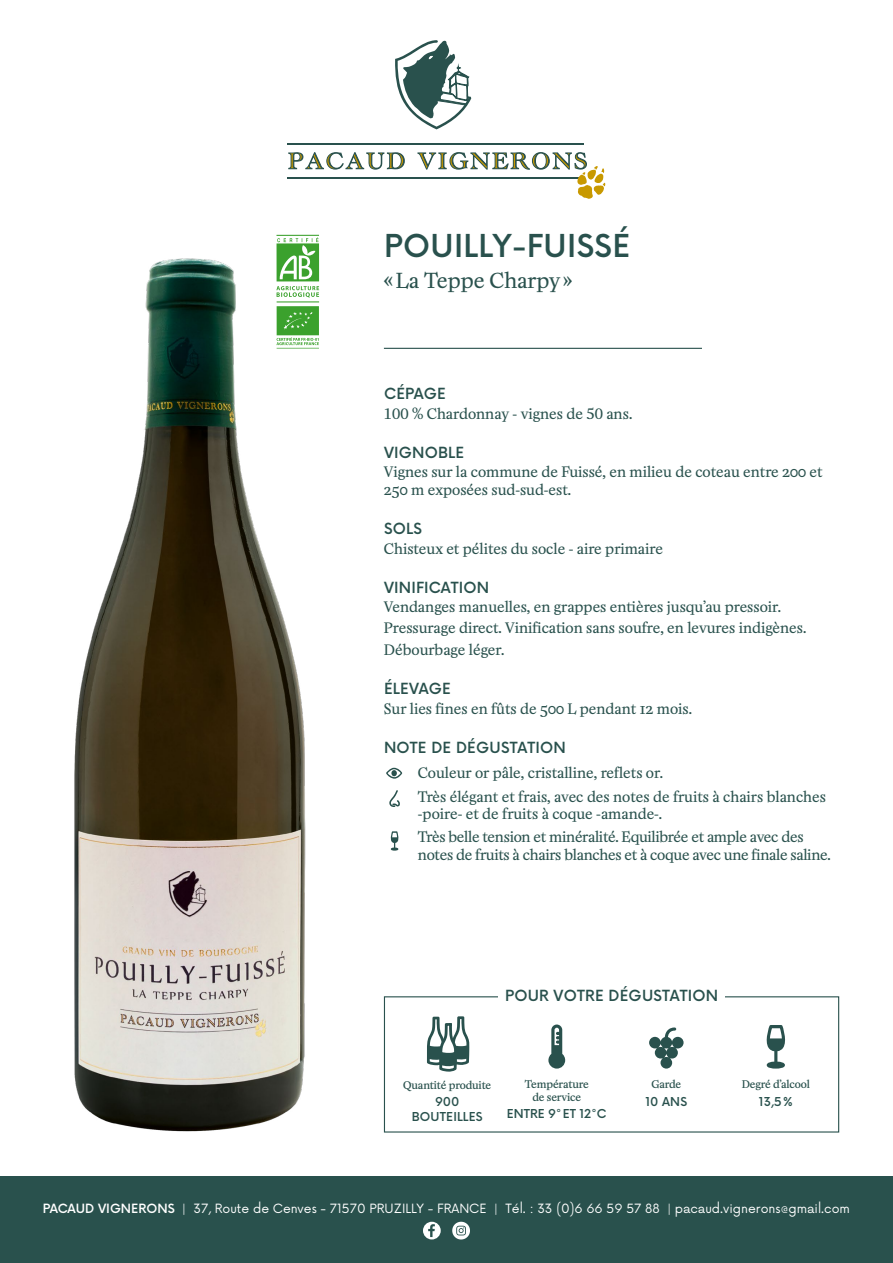
<style>
.page{position:relative;width:893px;height:1263px;background:#fff}
.page>*{position:absolute;margin:0;border:0;box-sizing:border-box;transform-origin:0 0}
.t1{font:500 30.75px "Now Alt";letter-spacing:.015em;color:#29514d}
.t2{font:20.55px "Minipax";color:#29514d}
.t3{font:500 15px "Now Alt";letter-spacing:.015em;color:#29514d}
.t4{font:14.25px/21.8px "Minipax";color:#29514d}
.t5{font:14.25px/23.5px "Minipax";letter-spacing:-.02em;color:#29514d}
.t6{font:12.45px "Now Alt";color:#fff}
.t7{font:500 12px/15px "Now Alt";letter-spacing:.01em;color:#29514d;text-align:center}
.t8{font:500 10.5px/12.6px "Minipax";letter-spacing:-.01em;color:#29514d;text-align:center}
.s1{font-weight:500}
</style>
<div class="page">
<svg style="left:386px;top:768px;width:16px;height:11px"></svg>
<svg style="left:389px;top:790px;width:11px;height:17px"></svg>
<svg style="left:390px;top:831px;width:9px;height:20px"></svg>
<div style="left:0;top:1177px;width:893px;height:86px;background:#29514d"></div>
<hr style="left:384px;top:348px;width:318px;height:1px;background:#29514d">
<svg style="left:427px;top:1016px;width:42px;height:56px"></svg>
<svg style="left:548px;top:1024px;width:17px;height:44px"></svg>
<svg style="left:766px;top:1025px;width:20px;height:43px"></svg>
<svg style="left:649px;top:1027px;width:35px;height:41px"></svg>
<hr style="left:288px;top:143px;width:296px;height:1px;background:#29514d">
<hr style="left:288px;top:178px;width:296px;height:1px;background:#29514d">
<svg style="left:288px;top:152px;width:117px;height:18px"></svg>
<svg style="left:417px;top:152px;width:188px;height:47px"></svg>
<svg style="left:395px;top:40px;width:76px;height:89px"></svg>
<svg style="left:452px;top:1222px;width:18px;height:17px"></svg>
<svg style="left:423px;top:1222px;width:18px;height:17px"></svg>
<img style="left:74px;top:258px;width:245px;height:874px">
<svg style="left:274px;top:234px;width:46px;height:71px"></svg>
<hr style="left:276px;top:235px;width:43px;height:1px;background:#3ba12d">
<hr style="left:277px;top:301px;width:42px;height:1px;background:#3ba12d">
<svg style="left:277px;top:243px;width:42px;height:38px"></svg>
<svg style="left:277px;top:237px;width:41px;height:42px"></svg>
<svg style="left:276px;top:286px;width:43px;height:12px"></svg>
<hr style="left:277px;top:348px;width:42px;height:1px;background:#3ba12d">
<div style="left:277px;top:306px;width:42px;height:29px;background:#3ba12d"></div>
<svg style="left:284px;top:312px;width:29px;height:18px"></svg>
<svg style="left:276px;top:337px;width:43px;height:8px"></svg>
<h1 class="t1" style="left:384px;top:222px;width:248px">POUILLY-FUISSÉ</h1>
<h2 class="t2" style="left:384px;top:268px;width:190px">«La Teppe Charpy»</h2>
<p class="t3" style="left:384px;top:382px;width:63px">CÉPAGE</p>
<p class="t4" style="left:384px;top:404px;width:250px">100 % Chardonnay - vignes de 50 ans.</p>
<p class="t3" style="left:384px;top:441px;width:82px">VIGNOBLE</p>
<p class="t4" style="left:384px;top:464px;width:440px;line-height:18px">Vignes sur la commune de Fuissé, en milieu de coteau entre 200 et<br>250 m exposées sud-sud-est.</p>
<p class="t3" style="left:384px;top:517px;width:39px">SOLS</p>
<p class="t4" style="left:384px;top:538px;width:281px">Chisteux et pélites du socle - aire primaire</p>
<p class="t3" style="left:384px;top:575px;width:107px">VINIFICATION</p>
<p class="t4" style="left:384px;top:596px;width:424px">Vendanges manuelles, en grappes entières jusqu’au pressoir.<br>Pressurage direct. Vinification sans soufre, en levures indigènes.<br>Débourbage léger.</p>
<p class="t3" style="left:384px;top:677px;width:68px">ÉLEVAGE</p>
<p class="t4" style="left:384px;top:699px;width:310px">Sur lies fines en fûts de 500 L pendant 12 mois.</p>
<p class="t3" style="left:384px;top:736px;width:183px">NOTE DE DÉGUSTATION</p>
<p class="t4" style="left:418px;top:762px;width:410px;line-height:23.5px">Couleur or pâle, cristalline, reflets or.<br>Très élégant et frais, avec des notes de fruits à chairs blanches</p>
<p class="t5" style="left:418px;top:803px;width:387px">-poire- et de fruits à coque -amande-.<br>Très belle tension et minéralité. Equilibrée et ample avec des</p>
<p class="t5" style="left:418px;top:844px;width:414px">notes de fruits à chairs blanches et à coque avec une finale saline.</p>
<p class="t3" style="left:505px;top:984px;width:215px">POUR VOTRE DÉGUSTATION</p>
<p class="t8" style="left:403px;top:1079px;width:89px">Quantité produite</p>
<p class="t7" style="left:412px;top:1094px;width:72px">900<br>BOUTEILLES</p>
<p class="t8" style="left:525px;top:1079px;width:65px">Température de service</p>
<p class="t7" style="left:507px;top:1106px;width:101px">ENTRE 9°ET 12°C</p>
<p class="t8" style="left:651px;top:1079px;width:31px">Garde</p>
<p class="t7" style="left:645px;top:1093px;width:43px">10 ANS</p>
<p class="t8" style="left:742px;top:1079px;width:70px">Degré d’alcool</p>
<p class="t7" style="left:759px;top:1093px;width:35px">13,5%</p>
<p class="t6" style="left:43px;top:1199px;width:809px"><span class="s1">PACAUD VIGNERONS</span> | 37, Route de Cenves - 71570 PRUZILLY - FRANCE | Tél. : 33 (0)6 66 59 57 88 | pacaud.vignerons@gmail.com</p>
</div>
